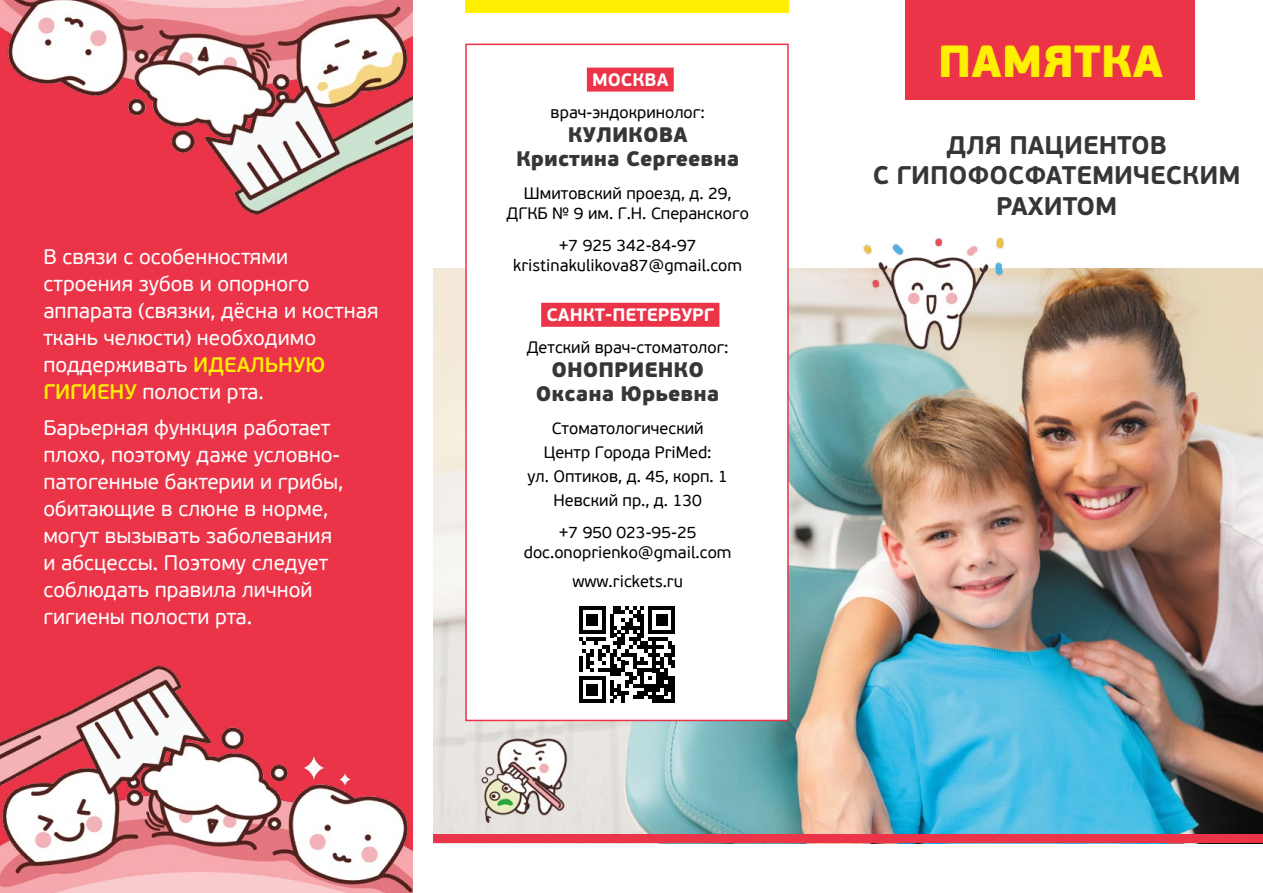
<style>
.page{position:relative;width:1263px;height:893px;background:#fff}
.page>*{position:absolute;margin:0;border:0;box-sizing:border-box;transform-origin:0 0}
.Заголовок{font:900 45px "PF Beau Sans Pro";color:#ffef00}
.Заголовок-2{font:700 25.5px/30.6px "PF Beau Sans Pro";color:#363636;text-align:center}
.Базовый_параграф{font:21px/27px "PF Beau Sans Pro";color:#fff}
.Базовый_параграф-2{font:900 21px/24px "PF Beau Sans Pro";color:#363636;text-align:center}
.Базовый_параграф-3{font:700 18px "PF Beau Sans Pro";color:#fff}
.Базовый_параграф-4{font:16.5px/24px "PF Beau Sans Pro";color:#000;text-align:center}
.s1{font-weight:600;color:#ffef00}
</style>
<div class="page">
<img style="left:434px;top:269px;width:829px;height:565px">
<div style="left:0;top:0;width:412px;height:893px;background:#eb3448"></div>
<div style="left:465px;top:0;width:324px;height:13px;background:#ffef00"></div>
<div style="left:465px;top:44px;width:324px;height:677px;background:#fff;border:2px solid #eb3448"></div>
<div style="left:906px;top:0;width:289px;height:99px;background:#eb3448"></div>
<div style="left:587px;top:68px;width:87px;height:24px;background:#eb3448"></div>
<div style="left:541px;top:303px;width:178px;height:24px;background:#eb3448"></div>
<div style="left:434px;top:834px;width:829px;height:9px;background:#eb3448"></div>
<div style="left:563px;top:591px;width:128px;height:128px;background:#fff"></div>
<svg style="left:579px;top:606px;width:96px;height:97px"></svg>
<img style="left:0;top:665px;width:412px;height:228px">
<img style="left:0;top:0;width:412px;height:215px">
<img style="left:849px;top:237px;width:161px;height:122px">
<img style="left:443px;top:697px;width:137px;height:130px">
<p class="Базовый_параграф" style="left:43px;top:244px;width:337px">В связи с особенностями строения зубов и опорного аппарата (связки, дёсна и костная ткань челюсти) необходимо поддерживать <span class="s1">ИДЕАЛЬНУЮ<br>ГИГИЕНУ</span> полости рта.</p>
<p class="Базовый_параграф" style="left:43px;top:415px;width:301px">Барьерная функция работает плохо, поэтому даже условно&shy;патогенные бактерии и грибы, обитающие в слюне в норме, могут вызывать заболевания и абсцессы. Поэтому следует соблюдать правила личной гигиены полости рта.</p>
<p class="Базовый_параграф-3" style="left:592px;top:68px;width:78px">МОСКВА</p>
<p class="Базовый_параграф-4" style="left:551px;top:101px;width:156px">врач-эндокринолог:</p>
<p class="Базовый_параграф-2" style="left:516px;top:123px;width:225px">КУЛИКОВА<br>Кристина Сергеевна</p>
<p class="Базовый_параграф-4" style="left:507px;top:184px;width:244px;line-height:19.8px">Шмитовский проезд, д. 29,<br>ДГКБ № 9 им. Г.Н. Сперанского</p>
<p class="Базовый_параграф-4" style="left:559px;top:234px;width:139px">+7 925 342-84-97</p>
<p class="Базовый_параграф-4" style="left:513px;top:254px;width:230px">kristinakulikova87@gmail.com</p>
<p class="Базовый_параграф-3" style="left:546px;top:304px;width:169px">САНКТ-ПЕТЕРБУРГ</p>
<p class="Базовый_параграф-4" style="left:527px;top:336px;width:203px">Детский врач-стоматолог:</p>
<p class="Базовый_параграф-2" style="left:536px;top:358px;width:185px">ОНОПРИЕНКО<br>Оксана Юрьевна</p>
<p class="Базовый_параграф-4" style="left:544px;top:417px;width:169px">Стоматологический<br>Центр Города PriMed:</p>
<p class="Базовый_параграф-4" style="left:527px;top:465px;width:202px">ул. Оптиков, д. 45, корп. 1<br>Невский пр., д. 130</p>
<p class="Базовый_параграф-4" style="left:559px;top:521px;width:139px">+7 950 023-95-25</p>
<p class="Базовый_параграф-4" style="left:524px;top:541px;width:209px">doc.onoprienko@gmail.com</p>
<p class="Базовый_параграф-4" style="left:572px;top:569px;width:112px">www.rickets.ru</p>
<p class="Заголовок" style="left:938px;top:33px;width:227px">ПАМЯТКА</p>
<p class="Заголовок-2" style="left:873px;top:129px;width:369px">ДЛЯ ПАЦИЕНТОВ<br>С ГИПОФОСФАТЕМИЧЕСКИМ<br>РАХИТОМ</p>
</div>
